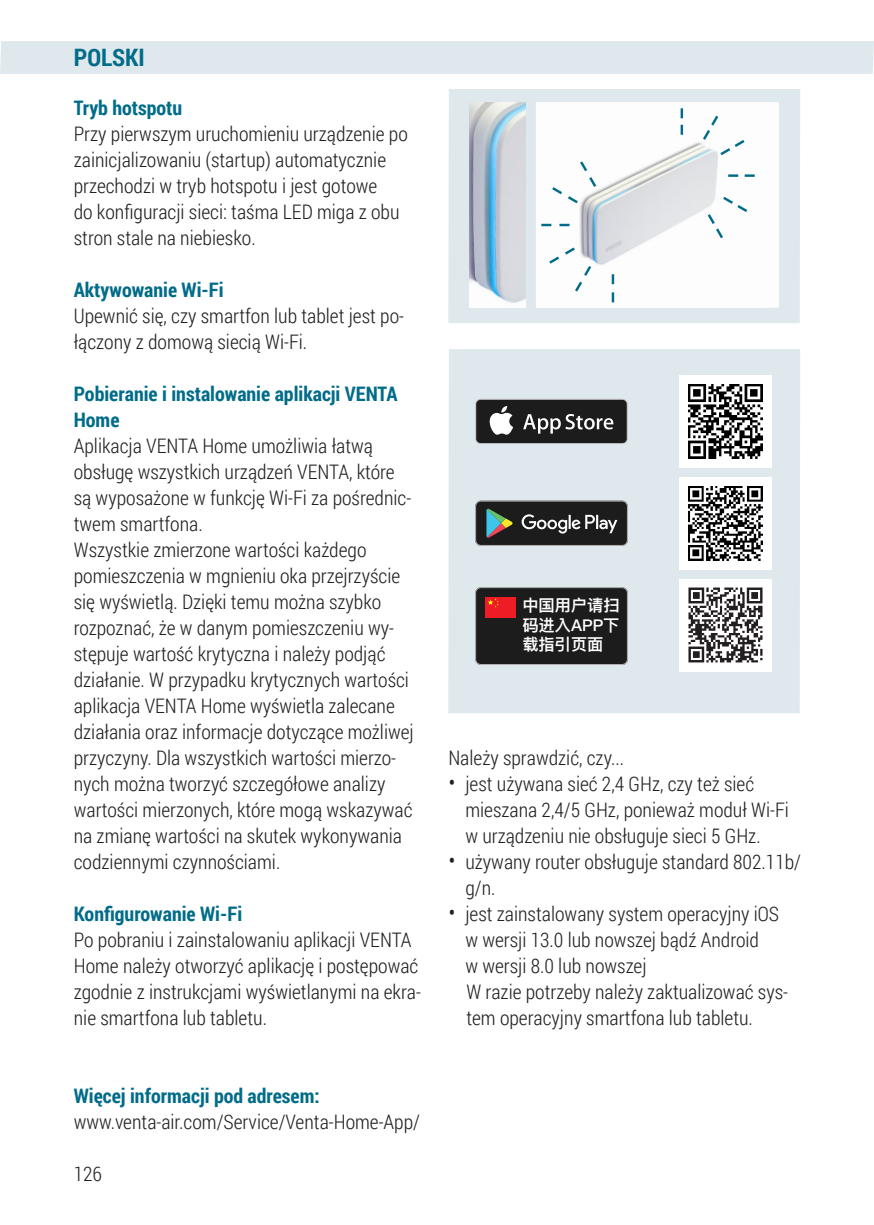
<style>
.page{position:relative;width:874px;height:1225px;background:#fff}
.page>*{position:absolute;margin:0;border:0;box-sizing:border-box;transform-origin:0 0}
.t1{font:700 24px "Roboto Condensed";color:#006c89}
.t2{font:300 20px/26px "Roboto Condensed";color:#231f20}
.t3{font:700 20px/26px "Roboto Condensed";color:#006c89}
.t4{font:600 16.2px/19.4px "Ping Fang HK";color:#fff;text-align:justify}
.s1{font-size:24px}
</style>
<div class="page">
<div style="left:0;top:41px;width:873px;height:33px;background:#dfe8ed"></div>
<div style="left:448px;top:89px;width:351px;height:234px;background:#dfe8ed"></div>
<img style="left:469px;top:102px;width:56px;height:206px">
<img style="left:535px;top:102px;width:243px;height:206px">
<svg style="left:680px;top:108px;width:2px;height:27px"></svg>
<svg style="left:700px;top:113px;width:47px;height:44px"></svg>
<svg style="left:727px;top:174px;width:27px;height:3px"></svg>
<svg style="left:705px;top:194px;width:44px;height:47px"></svg>
<svg style="left:549px;top:159px;width:49px;height:47px"></svg>
<svg style="left:541px;top:224px;width:28px;height:2px"></svg>
<svg style="left:546px;top:245px;width:47px;height:49px"></svg>
<svg style="left:611px;top:274px;width:3px;height:28px"></svg>
<div style="left:448px;top:349px;width:351px;height:364px;background:#dfe8ed"></div>
<svg style="left:475px;top:399px;width:152px;height:45px"></svg>
<div style="left:476px;top:400px;width:150px;height:43px;background:#1c1c1c;border-radius:4px"></div>
<svg style="left:489px;top:406px;width:24px;height:29px"></svg>
<svg style="left:523px;top:414px;width:90px;height:20px"></svg>
<div style="left:678px;top:375px;width:93px;height:93px;background:#fff"></div>
<img style="left:688px;top:384px;width:74px;height:74px">
<svg style="left:475px;top:500px;width:152px;height:46px;background:#3c3f3e"></svg>
<div style="left:678px;top:477px;width:93px;height:92px;background:#fff"></div>
<img style="left:688px;top:486px;width:74px;height:74px">
<div style="left:678px;top:579px;width:93px;height:92px;background:#fff"></div>
<img style="left:688px;top:587px;width:75px;height:76px">
<svg style="left:475px;top:587px;width:152px;height:78px;background:#2d2222"></svg>
<p class="t1" style="left:74px;top:41px;width:73px">POLSKI</p>
<p class="t3" style="left:74px;top:94px;width:110px">Tryb hotspotu</p>
<p class="t2" style="left:74px;top:120px;width:335px">Przy pierwszym uruchomieniu urządzenie po zainicjalizowaniu (startup) automatycznie przechodzi w tryb hotspotu i jest gotowe<br>do konfiguracji sieci: taśma LED miga z obu stron stale na niebiesko.</p>
<p class="t3" style="left:74px;top:276px;width:151px">Aktywowanie Wi-Fi</p>
<p class="t2" style="left:74px;top:302px;width:331px">Upewnić się, czy smartfon lub tablet jest po&shy;łączony z domową siecią Wi-Fi.</p>
<p class="t3" style="left:74px;top:380px;width:325px">Pobieranie i instalowanie aplikacji VENTA<br>Home</p>
<p class="t2" style="left:74px;top:432px;width:341px">Aplikacja VENTA Home umożliwia łatwą obsługę wszystkich urządzeń VENTA, które są wyposażone w funkcję Wi-Fi za pośrednic&shy;twem smartfona.<br>Wszystkie zmierzone wartości każdego pomieszczenia w mgnieniu oka przejrzyście się wyświetlą. Dzięki temu można szybko rozpoznać, że w danym pomieszczeniu wy&shy;stępuje wartość krytyczna i należy podjąć działanie. W przypadku krytycznych wartości aplikacja VENTA Home wyświetla zalecane działania oraz informacje dotyczące możliwej przyczyny. Dla wszystkich wartości mierzo&shy;nych można tworzyć szczegółowe analizy wartości mierzonych, które mogą wskazywać na zmianę wartości na skutek wykonywania codziennymi czynnościami.</p>
<p class="t3" style="left:74px;top:900px;width:170px">Konfigurowanie Wi-Fi</p>
<p class="t2" style="left:74px;top:926px;width:348px">Po pobraniu i zainstalowaniu aplikacji VENTA Home należy otworzyć aplikację i postępować zgodnie z instrukcjami wyświetlanymi na ekra&shy;nie smartfona lub tabletu.</p>
<p class="t3" style="left:74px;top:1082px;width:247px">Więcej informacji pod adresem:</p>
<p class="t2" style="left:74px;top:1108px;width:347px">www.venta-air.com/Service/Venta-Home-App/</p>
<p class="t2" style="left:74px;top:1160px;width:30px">126</p>
<p class="t4" style="left:522px;top:595px;width:99px">中国用户请扫码进入APP下载指引页面</p>
<p class="t2" style="left:448px;top:744px;width:177px">Należy sprawdzić, czy...</p>
<p class="t2" style="left:465px;top:770px;width:325px;text-indent:-17px"><span class="s1">•</span> jest używana sieć 2,4 GHz, czy też sieć mieszana 2,4/5 GHz, ponieważ moduł Wi-Fi w urządzeniu nie obsługuje sieci 5 GHz.</p>
<p class="t2" style="left:465px;top:848px;width:337px;text-indent:-17px"><span class="s1">•</span> używany router obsługuje standard 802.11b/ g/n.</p>
<p class="t2" style="left:465px;top:900px;width:324px;text-indent:-17px"><span class="s1">•</span> jest zainstalowany system operacyjny iOS w wersji 13.0 lub nowszej bądź Android<br>w wersji 8.0 lub nowszej<br>W razie potrzeby należy zaktualizować sys&shy;tem operacyjny smartfona lub tabletu.</p>
</div>
